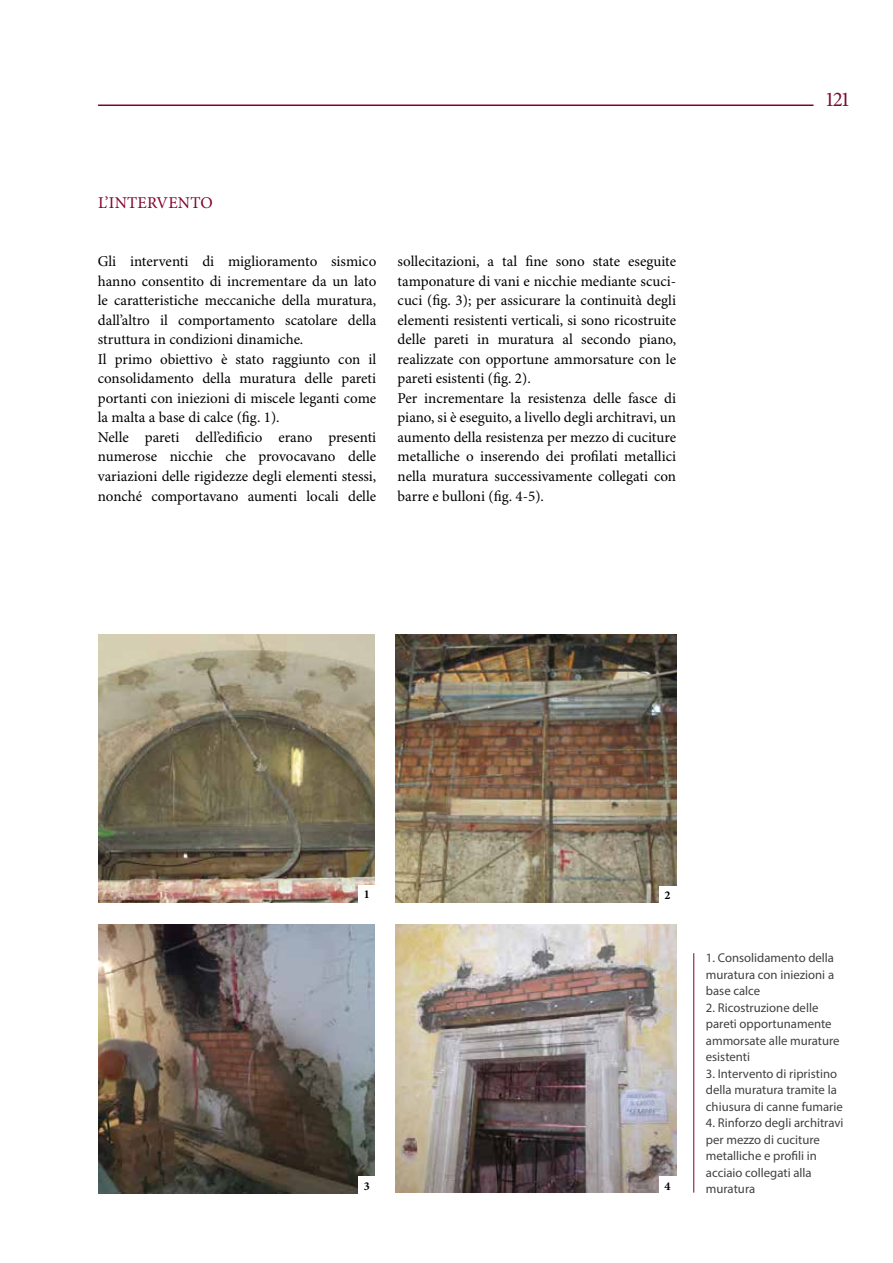
<style>
.page{position:relative;width:893px;height:1263px;background:#fff}
.page>*{position:absolute;margin:0;border:0;box-sizing:border-box;transform-origin:0 0}
.t1{font:21px "Minion Pro";color:#7a0e34}
.t2{font:16.5px "Minion Pro";letter-spacing:.01em;color:#81002d}
.t3{font:15px/19.5px "Minion Pro";color:#000}
.t4{font:12.75px/16.5px "Myriad Pro";color:#414042}
.t5{font:700 12px "Minion Pro";color:#000}
</style>
<div class="page">
<img style="left:395px;top:924px;width:281px;height:269px">
<img style="left:98px;top:924px;width:276px;height:269px">
<img style="left:395px;top:634px;width:281px;height:268px">
<img style="left:98px;top:635px;width:276px;height:267px">
<hr style="left:693px;top:953px;width:1px;height:239px;background:#81002d">
<hr style="left:98px;top:105px;width:715px;height:1px;background:#81002d">
<div style="left:358px;top:885px;width:17px;height:17px;background:#fff"></div>
<div style="left:358px;top:1177px;width:17px;height:17px;background:#fff"></div>
<div style="left:659px;top:886px;width:17px;height:17px;background:#fff"></div>
<div style="left:659px;top:1177px;width:17px;height:17px;background:#fff"></div>
<p class="t2" style="left:98px;top:192px;width:116px">L’INTERVENTO</p>
<p class="t3" style="left:98px;top:253px;width:280px">Gli interventi di miglioramento sismico hanno consentito di incrementare da un lato le caratteristiche meccaniche della muratura, dall’altro il comportamento scatolare della struttura in condizioni dinamiche.<br>Il primo obiettivo è stato raggiunto con il consolidamento della muratura delle pareti portanti con iniezioni di miscele leganti come la malta a base di calce (fig. 1).<br>Nelle pareti dell’edificio erano presenti numerose nicchie che provocavano delle variazioni delle rigidezze degli elementi stessi, nonché comportavano aumenti locali delle</p>
<p class="t3" style="left:398px;top:253px;width:280px">sollecitazioni, a tal fine sono state eseguite tamponature di vani e nicchie mediante scuci&shy;cuci (fig. 3); per assicurare la continuità degli elementi resistenti verticali, si sono ricostruite delle pareti in muratura al secondo piano, realizzate con opportune ammorsature con le pareti esistenti (fig. 2).<br>Per incrementare la resistenza delle fasce di piano, si è eseguito, a livello degli architravi, un aumento della resistenza per mezzo di cuciture metalliche o inserendo dei profilati metallici nella muratura successivamente collegati con barre e bulloni (fig. 4-5).</p>
<h1 class="t1" style="left:825px;top:87px;width:27px">121</h1>
<p class="t5" style="left:364px;top:886px;width:7px">1</p>
<p class="t5" style="left:364px;top:1177px;width:7px">3</p>
<p class="t5" style="left:665px;top:887px;width:7px">2</p>
<p class="t5" style="left:665px;top:1177px;width:7px">4</p>
<p class="t4" style="left:706px;top:949px;width:130px;text-align:justify">1. Consolidamento della muratura con iniezioni a base calce</p>
<p class="t4" style="left:706px;top:999px;width:135px">2. Ricostruzione delle pareti opportunamente ammorsate alle murature esistenti</p>
<p class="t4" style="left:706px;top:1065px;width:138px">3. Intervento di ripristino della muratura tramite la chiusura di canne fumarie</p>
<p class="t4" style="left:706px;top:1114px;width:139px">4. Rinforzo degli architravi per mezzo di cuciture metalliche e profili in acciaio collegati alla muratura</p>
</div>
